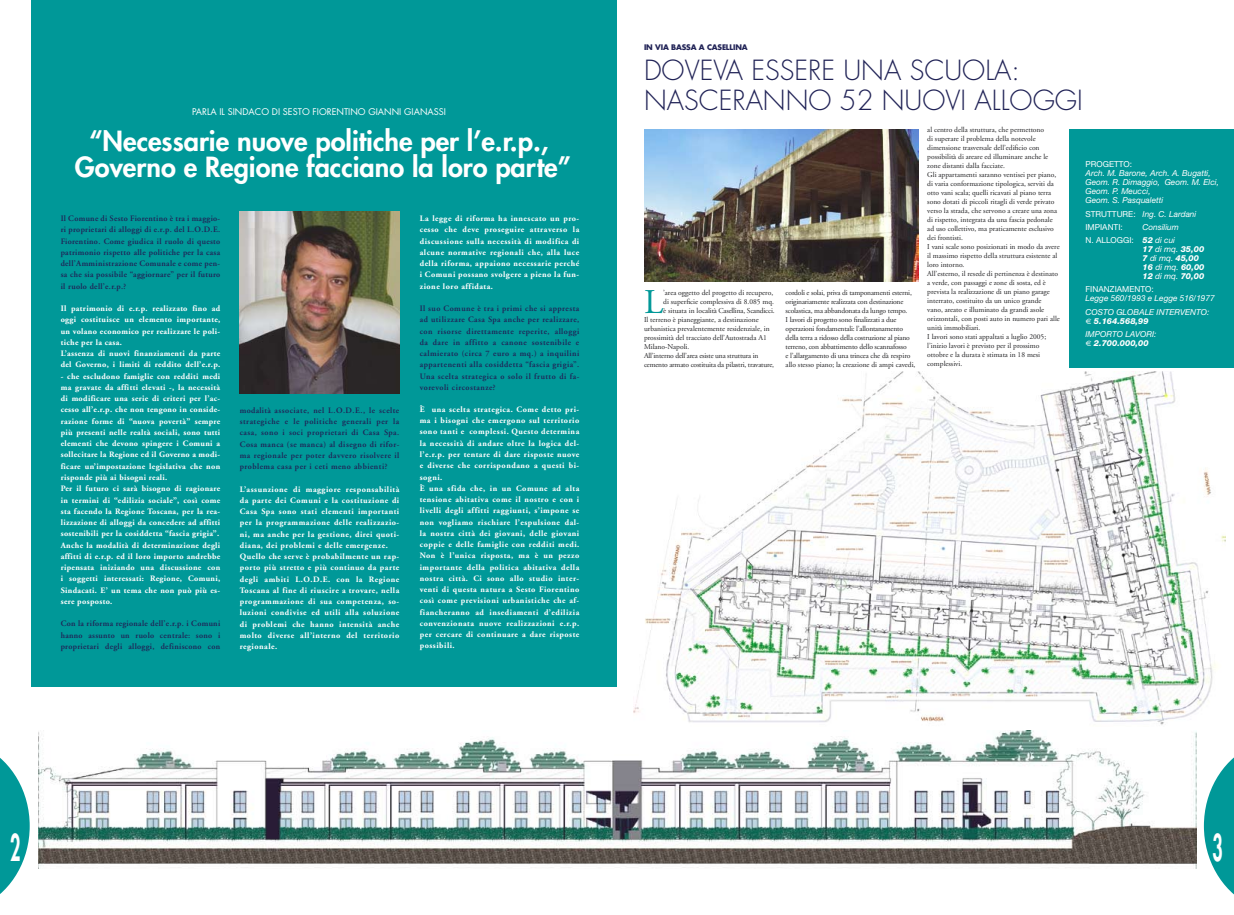
<style>
.page{position:relative;width:1234px;height:915px;background:#fff}
.page>*{position:absolute;margin:0;border:0;box-sizing:border-box;transform-origin:0 0}
.t1{font:800 36px "Futura";color:#fff;scale:.5 1}
.t2{font:34.65px "Adobe Garamond";color:#009898}
.t3{font:800 27px/25.5px "Futura";color:#fff;text-align:center}
.t4{font:300 27px/30px "Futura";color:#202256}
.t5{font:9px "Futura";color:#fff}
.t6{font:700 8.25px/11.2px "Adobe Garamond";letter-spacing:.06em;color:#fff}
.t7{font:700 8.25px/11.2px "Adobe Garamond";letter-spacing:.04em;color:#fff}
.t8{font:600 8.25px/11.2px "Adobe Garamond";letter-spacing:.04em;color:#202256;text-align:justify}
.t9{font:italic 8.25px/9px "Helvetica Neue";color:#fff}
.t10{font:italic 800 8.25px/9px "Helvetica Neue";color:#fff}
.t11{font:8.25px/13.3px "Helvetica Neue";color:#fff}
.t12{font:7.5px/9px "Adobe Garamond";color:#262628}
.t13{font:7.5px/9px "Adobe Garamond";letter-spacing:-.02em;color:#262628}
.t14{font:700 7.5px "Futura";letter-spacing:-.02em;color:#202256}
.s1{font-style:italic}
.s2{font-style:normal}
.s3{font-weight:800}
.s4{font-weight:400}
.s5{font-family:"Helvetica";font-style:normal}
.s6{font-family:"Helvetica";font-weight:400;font-style:normal}
</style>
<div class="page">
<svg style="left:0;top:758px;width:30px;height:136px"></svg>
<svg style="left:1203px;top:758px;width:30px;height:136px"></svg>
<img style="left:633px;top:372px;width:591px;height:353px">
<div style="left:32px;top:0;width:585px;height:686px;background:#009898"></div>
<img style="left:240px;top:211px;width:159px;height:182px">
<img style="left:644px;top:129px;width:274px;height:152px">
<div style="left:1068px;top:129px;width:165px;height:238px;background:#009898"></div>
<img style="left:38px;top:730px;width:1158px;height:138px">
<p class="t5" style="left:192px;top:105px;width:255px">PARLA IL SINDACO DI SESTO FIORENTINO GIANNI GIANASSI</p>
<h3 class="t3" style="left:75px;top:128px;width:497px">“Necessarie nuove politiche per l’e.r.p.,<br>Governo e Regione facciano la loro parte”</h3>
<p class="t8" style="left:61px;top:213px;width:161px">Il Comune di Sesto Fiorentino è tra i maggio&shy;ri proprietari di alloggi di e.r.p. del L.O.D.E.<br>Fiorentino. Come giudica il ruolo di questo patrimonio rispetto alle politiche per la casa dell’Amministrazione Comunale e come pen&shy;sa che sia possibile “aggiornare” per il futuro il ruolo dell’e.r.p.?</p>
<p class="t7" style="left:61px;top:303px;width:161px">Il patrimonio di e.r.p. realizzato fino ad oggi costituisce un elemento importante, un volano economico per realizzare le poli&shy;tiche per la casa.<br>L’assenza di nuovi finanziamenti da parte del Governo, i limiti di reddito dell’e.r.p.</p>
<p class="t7" style="left:61px;top:370px;width:161px">- che escludono famiglie con redditi medi ma gravate da affitti elevati -, la necessità di modificare una serie di criteri per l’ac&shy;cesso all’e.r.p. che non tengono in conside&shy;razione forme di “nuova povertà” sempre più presenti nelle realtà sociali, sono tutti elementi che devono spingere i Comuni a sollecitare la Regione ed il Governo a modi&shy;ficare un’impostazione legislativa che non risponde più ai bisogni reali.<br>Per il futuro ci sarà bisogno di ragionare in termini di “edilizia sociale”, così come sta facendo la Regione Toscana, per la rea&shy;lizzazione di alloggi da concedere ad affitti sostenibili per la cosiddetta “fascia grigia”.<br>Anche la modalità di determinazione degli affitti di e.r.p. ed il loro importo andrebbe ripensata iniziando una discussione con i soggetti interessati: Regione, Comuni, Sindacati. E’ un tema che non può più es&shy;sere posposto.</p>
<p class="t8" style="left:61px;top:618px;width:161px">Con la riforma regionale dell’e.r.p. i Comuni hanno assunto un ruolo centrale: sono i proprietari degli alloggi, definiscono con</p>
<p class="t8" style="left:240px;top:404px;width:161px">modalità associate, nel L.O.D.E., le scelte strategiche e le politiche generali per la casa, sono i soci proprietari di Casa Spa.<br>Cosa manca (se manca) al disegno di rifor&shy;ma regionale per poter davvero risolvere il problema casa per i ceti meno abbienti?</p>
<p class="t6" style="left:240px;top:483px;width:161px">L’assunzione di maggiore responsabilità da parte dei Comuni e la costituzione di Casa Spa sono stati elementi importanti per la programmazione delle realizzazio&shy;ni, ma anche per la gestione, direi quoti&shy;diana, dei problemi e delle emergenze.<br>Quello che serve è probabilmente un rap&shy;porto più stretto e più continuo da parte degli ambiti L.O.D.E. con la Regione Toscana al fine di riuscire a trovare, nella programmazione di sua competenza, so&shy;luzioni condivise ed utili alla soluzione di problemi che hanno intensità anche molto diverse all’interno del territorio regionale.</p>
<p class="t6" style="left:419px;top:213px;width:161px;text-align:justify">La legge di riforma ha innescato un pro&shy;cesso che deve proseguire attraverso la discussione sulla necessità di modifica di alcune normative regionali che, alla luce della riforma, appaiono necessarie perché i Comuni possano svolgere a pieno la fun&shy;zione loro affidata.</p>
<p class="t8" style="left:419px;top:303px;width:161px">Il suo Comune è tra i primi che si appresta ad utilizzare Casa Spa anche per realizzare, con risorse direttamente reperite, alloggi da dare in affitto a canone sostenibile e calmierato (circa 7 euro a mq.) a inquilini appartenenti alla cosiddetta “fascia grigia”.<br>Una scelta strategica o solo il frutto di fa&shy;vorevoli circostanze?</p>
<p class="t6" style="left:419px;top:404px;width:161px">È una scelta strategica. Come detto pri&shy;ma i bisogni che emergono sul territorio sono tanti e complessi. Questo determina la necessità di andare oltre la logica del&shy;l’e.r.p. per tentare di dare risposte nuove e diverse che corrispondano a questi bi&shy;sogni.<br>È una sfida che, in un Comune ad alta tensione abitativa come il nostro e con i livelli degli affitti raggiunti, s’impone se non vogliamo rischiare l’espulsione dal&shy;la nostra città dei giovani, delle giovani coppie e delle famiglie con redditi medi.<br>Non è l’unica risposta, ma è un pezzo importante della politica abitativa della nostra città. Ci sono allo studio inter&shy;venti di questa natura a Sesto Fiorentino così come previsioni urbanistiche che af&shy;fiancheranno ad insediamenti d’edilizia convenzionata nuove realizzazioni e.r.p. per cercare di continuare a dare risposte possibili.</p>
<p class="t14" style="left:644px;top:42px;width:105px">IN VIA BASSA A CASELLINA</p>
<h3 class="t4" style="left:644px;top:55px;width:440px">DOVEVA ESSERE UNA SCUOLA:<br>NASCERANNO 52 NUOVI ALLOGGI</h3>
<h2 class="t2" style="left:644px;top:283px;width:21px">L</h2>
<p class="t12" style="left:663px;top:288px;width:111px">’area oggetto del progetto di recupero,</p>
<p class="t12" style="left:663px;top:297px;width:112px">di superficie complessiva di 8.085 mq.</p>
<p class="t13" style="left:663px;top:306px;width:113px">è situata in località Casellina, Scandicci.</p>
<p class="t12" style="left:644px;top:315px;width:116px">Il terreno è pianeggiante, a destinazione</p>
<p class="t12" style="left:644px;top:324px;width:127px">urbanistica prevalentemente residenziale, in</p>
<p class="t12" style="left:644px;top:333px;width:124px">prossimità del tracciato dell’Autostrada A1</p>
<p class="t12" style="left:644px;top:342px;width:47px">Milano-Napoli.</p>
<p class="t13" style="left:644px;top:351px;width:116px">All’interno dell’area esiste una struttura in</p>
<p class="t13" style="left:644px;top:360px;width:131px">cemento armato costituita da pilastri, travature,</p>
<p class="t13" style="left:785px;top:288px;width:131px">cordoli e solai, priva di tamponamenti esterni, originariamente realizzata con destinazione scolastica, ma abbandonata da lungo tempo.<br>I lavori di progetto sono finalizzati a due operazioni fondamentali: l’allontanamento della terra a ridosso della costruzione al piano terreno, con abbattimento dello scannafosso<br>e l’allargamento di una trincea che dà respiro allo stesso piano; la creazione di ampi cavedi,</p>
<p class="t12" style="left:927px;top:125px;width:134px">al centro della struttura, che permettono<br>di superare il problema della notevole dimensione trasversale dell’edificio con possibilità di areare ed illuminare anche le zone distanti dalla facciate.<br>Gli appartamenti saranno ventisei per piano, di varia conformazione tipologica, serviti da otto vani scala; quelli ricavati al piano terra sono dotati di piccoli ritagli di verde privato verso la strada, che servono a creare una zona di rispetto, integrata da una fascia pedonale ad uso collettivo, ma praticamente esclusivo dei frontisti.<br>I vani scale sono posizionati in modo da avere il massimo rispetto della struttura esistente al loro intorno.<br>All’esterno, il resede di pertinenza è destinato a verde, con passaggi e zone di sosta, ed è prevista la realizzazione di un piano garage interrato, costituito da un unico grande<br>vano, areato e illuminato da grandi asole orizzontali, con posti auto in numero pari alle unità immobiliari.<br>I lavori sono stati appaltati a luglio 2005; l’inizio lavori è previsto per il prossimo ottobre e la durata è stimata in 18 mesi complessivi.</p>
<p class="t11" style="left:1085px;top:157px;width:48px">PROGETTO:</p>
<p class="t9" style="left:1085px;top:169px;width:135px">Arch. M. Barone, Arch. A. Bugatti,<br>Geom. R. Dimaggio, Geom. M. Elci,<br>Geom. P. Meucci,<br>Geom. S. Pasqualetti</p>
<p class="t11" style="left:1085px;top:207px;width:112px">STRUTTURE: <span class="s1">Ing. C. Lardani<br></span>IMPIANTI:</p>
<p class="t9" style="left:1085px;top:220px;width:95px;line-height:13.3px;text-indent:57px">Consilium<br><span class="s2">N. ALLOGGI:</span> <span class="s3">52</span> di cui</p>
<p class="t10" style="left:1142px;top:244px;width:63px">17 <span class="s4">di mq.</span> 35,00<br>7 <span class="s4">di mq.</span> 45,00<br>16 <span class="s4">di mq.</span> 60,00<br>12 <span class="s4">di mq.</span> 70,00</p>
<p class="t11" style="left:1085px;top:282px;width:70px">FINANZIAMENTO:</p>
<p class="t9" style="left:1085px;top:291px;width:131px;line-height:13.3px">Legge 560/1993 e Legge 516/1977<br>COSTO GLOBALE INTERVENTO:</p>
<p class="t9" style="left:1085px;top:314px;width:72px;line-height:13.3px"><span class="s5">€</span> <span class="s3">5.164.568,99<br></span>IMPORTO LAVORI:</p>
<p class="t10" style="left:1085px;top:338px;width:65px"><span class="s6">€</span> 2.700.000,00</p>
<h1 class="t1" style="left:10px;top:823px;width:22px">2</h1>
<h1 class="t1" style="left:1212px;top:823px;width:22px">3</h1>
</div>
